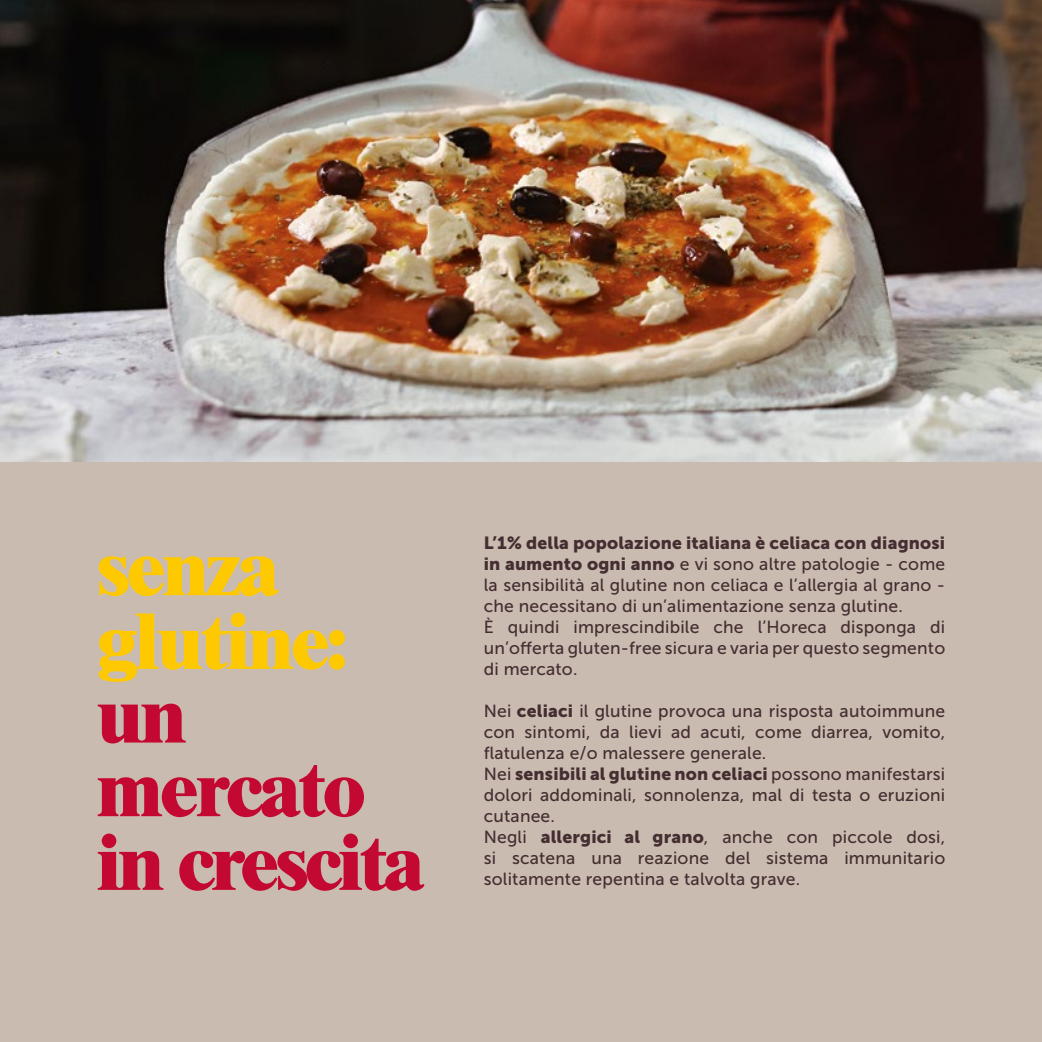
<style>
.page{position:relative;width:1042px;height:1042px;background:#cabbb1}
.page>*{position:absolute;margin:0;border:0;box-sizing:border-box;transform-origin:0 0}
.t1{font:800 77.7px/73.7px "Times LT Std";letter-spacing:-.04em;color:#c30831}
.t2{font:800 77.7px/73.7px "Times LT Std";letter-spacing:-.03em;color:#fec900}
.t3{font:17.5px/21px "Museo Sans 500";letter-spacing:.01em;color:#442e31}
.t4{font:17.5px "Museo Sans 900";letter-spacing:.01em;color:#442e31}
.s1{font-family:"Museo Sans 900"}
.s2{font-family:"Museo Sans 500"}
</style>
<div class="page">
<img style="left:0;top:0;width:1042px;height:461px">
<h1 class="t2" style="left:97px;top:529px;width:252px">senza glutine:</h1>
<h1 class="t1" style="left:97px;top:677px;width:329px">un mercato in crescita</h1>
<p class="t4" style="left:484px;top:533px;width:463px">L’1% della popolazione italiana è celiaca con diagnosi</p>
<p class="t3" style="left:484px;top:553px;width:463px"><span class="s1">in aumento ogni anno</span> e vi sono altre patologie - come la sensibilità al glutine non celiaca e l’allergia al grano - che necessitano di un’alimentazione senza glutine.<br>È quindi imprescindibile che l’Horeca disponga di un’offerta gluten-free sicura e varia per questo segmento di mercato.</p>
<p class="t3" style="left:484px;top:700px;width:463px;text-align:justify">Nei <span class="s1">celiaci</span> il glutine provoca una risposta autoimmune con sintomi, da lievi ad acuti, come diarrea, vomito, flatulenza e/o malessere generale.</p>
<p class="t4" style="left:484px;top:764px;width:463px"><span class="s2">Nei</span> sensibili al glutine non celiaci <span class="s2">possono manifestarsi</span></p>
<p class="t3" style="left:484px;top:784px;width:463px">dolori addominali, sonnolenza, mal di testa o eruzioni cutanee.<br>Negli <span class="s1">allergici al grano</span>, anche con piccole dosi, si scatena una reazione del sistema immunitario solitamente repentina e talvolta grave.</p>
</div>
